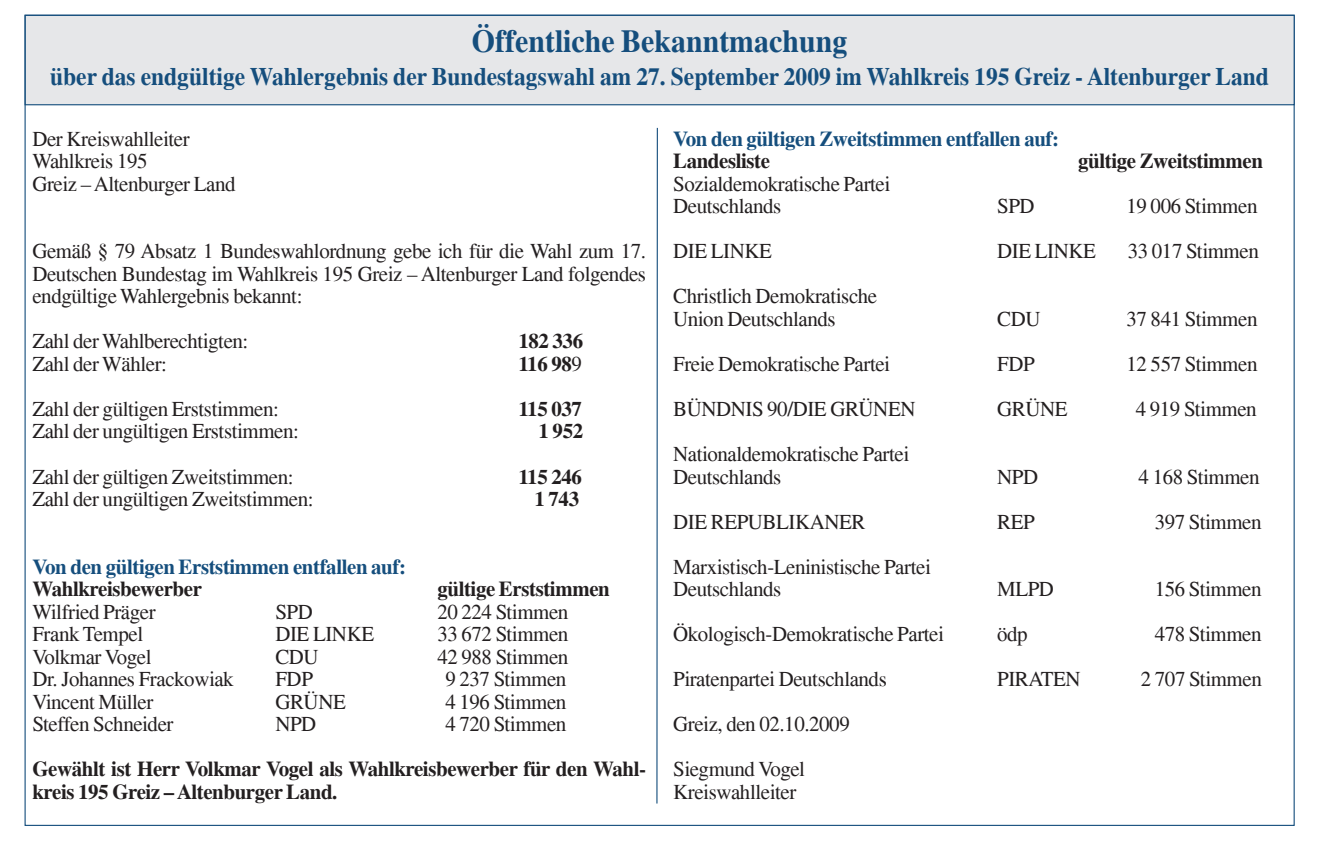
<style>
.page{position:relative;width:1333px;height:849px;background:#fff}
.page>*{position:absolute;margin:0;border:0;box-sizing:border-box;transform-origin:0 0}
.t1{font:700 31.5px "Times";color:#154e7d;scale:.95 1}
.t2{font:700 24.75px "Times";color:#154e7d;scale:.95 1}
.t3{font:20.93px/22.5px "Times";letter-spacing:-.02em;color:#231f20}
.t4{font:700 20.93px/22.5px "Times";letter-spacing:-.02em;color:#231f20}
.t5{font:700 20.93px "Times";letter-spacing:-.02em;color:#154e7d}
.s1{font-weight:400}
</style>
<div class="page">
<div style="left:26px;top:16px;width:1268px;height:88px;background:#e6e7e9"></div>
<div style="left:25px;top:15px;width:1270px;height:90px;border:1px solid #154e7d"></div>
<hr style="left:656px;top:128px;width:2px;height:675px;background:#154e7d">
<h1 class="t1" style="left:472px;top:22px;width:397px">÷ffentliche Bekanntmachung</h1>
<p class="t2" style="left:50px;top:61px;width:1284px">¸ber das endg¸ltige Wahlergebnis der Bundestagswahl am 27. September 2009 im Wahlkreis 195 Greiz - Altenburger Land</p>
<p class="t3" style="left:32px;top:127px;width:205px">Der Kreiswahlleiter<br>Wahlkreis 195<br>Greiz ñ Altenburger Land</p>
<p class="t3" style="left:32px;top:240px;width:615px;text-align:justify">Gem‰fl ß 79 Absatz 1 Bundeswahlordnung gebe ich f¸r die Wahl zum 17.<br>Deutschen Bundestag im Wahlkreis 195 Greiz ñ Altenburger Land folgendes endg¸ltige Wahlergebnis bekannt:</p>
<p class="t3" style="left:32px;top:330px;width:218px">Zahl der Wahlberechtigten:</p>
<p class="t4" style="left:518px;top:330px;width:66px">182 336</p>
<p class="t3" style="left:32px;top:352px;width:136px">Zahl der W‰hler:</p>
<p class="t4" style="left:518px;top:352px;width:65px">116 98<span class="s1">9</span></p>
<p class="t3" style="left:32px;top:397px;width:248px">Zahl der g¸ltigen Erststimmen:</p>
<p class="t4" style="left:518px;top:397px;width:65px">115 037</p>
<p class="t3" style="left:32px;top:420px;width:268px">Zahl der ung¸ltigen Erststimmen:</p>
<p class="t4" style="left:539px;top:420px;width:46px">1 952</p>
<p class="t3" style="left:32px;top:465px;width:263px">Zahl der g¸ltigen Zweitstimmen:</p>
<p class="t4" style="left:518px;top:465px;width:65px">115 246</p>
<p class="t3" style="left:32px;top:487px;width:283px">Zahl der ung¸ltigen Zweitstimmen:</p>
<p class="t4" style="left:535px;top:487px;width:46px">1 743</p>
<p class="t5" style="left:32px;top:553px;width:375px">Von den g¸ltigen Erststimmen entfallen auf:</p>
<p class="t4" style="left:32px;top:577px;width:171px">Wahlkreisbewerber</p>
<p class="t4" style="left:437px;top:577px;width:174px">g¸ltige Erststimmen</p>
<p class="t3" style="left:32px;top:600px;width:125px">Wilfried Pr‰ger</p>
<p class="t3" style="left:275px;top:600px;width:39px">SPD</p>
<p class="t3" style="left:437px;top:600px;width:133px">20 224 Stimmen</p>
<p class="t3" style="left:32px;top:622px;width:112px">Frank Tempel</p>
<p class="t3" style="left:275px;top:622px;width:100px">DIE LINKE</p>
<p class="t3" style="left:437px;top:622px;width:132px">33 672 Stimmen</p>
<p class="t3" style="left:32px;top:645px;width:121px">Volkmar Vogel</p>
<p class="t3" style="left:275px;top:645px;width:45px">CDU</p>
<p class="t3" style="left:437px;top:645px;width:132px">42 988 Stimmen</p>
<p class="t3" style="left:32px;top:667px;width:203px">Dr. Johannes Frackowiak</p>
<p class="t3" style="left:275px;top:667px;width:39px">FDP</p>
<p class="t3" style="left:445px;top:667px;width:122px">9 237 Stimmen</p>
<p class="t3" style="left:32px;top:690px;width:122px">Vincent M¸ller</p>
<p class="t3" style="left:275px;top:690px;width:72px">GR‹NE</p>
<p class="t3" style="left:445px;top:690px;width:122px">4 196 Stimmen</p>
<p class="t3" style="left:32px;top:712px;width:143px">Steffen Schneider</p>
<p class="t3" style="left:275px;top:712px;width:43px">NPD</p>
<p class="t3" style="left:445px;top:712px;width:122px">4 720 Stimmen</p>
<p class="t4" style="left:32px;top:757px;width:615px">Gew‰hlt ist Herr Volkmar Vogel als Wahlkreisbewerber f¸r den Wahl&shy;kreis 195 Greiz ñ Altenburger Land.</p>
<p class="t5" style="left:673px;top:126px;width:388px">Von den g¸ltigen Zweitstimmen entfallen auf:</p>
<p class="t4" style="left:673px;top:150px;width:98px">Landesliste</p>
<p class="t4" style="left:1078px;top:150px;width:186px">g¸ltige Zweitstimmen</p>
<p class="t3" style="left:673px;top:172px;width:219px">Sozialdemokratische Partei<br>Deutschlands</p>
<p class="t3" style="left:997px;top:195px;width:39px">SPD</p>
<p class="t3" style="left:1127px;top:195px;width:132px">19 006 Stimmen</p>
<p class="t3" style="left:673px;top:240px;width:100px">DIE LINKE</p>
<p class="t3" style="left:997px;top:240px;width:100px">DIE LINKE</p>
<p class="t3" style="left:1128px;top:240px;width:133px">33 017 Stimmen</p>
<p class="t3" style="left:673px;top:285px;width:206px">Christlich Demokratische<br>Union Deutschlands</p>
<p class="t3" style="left:997px;top:307px;width:45px">CDU</p>
<p class="t3" style="left:1127px;top:307px;width:133px">37 841 Stimmen</p>
<p class="t3" style="left:673px;top:352px;width:218px">Freie Demokratische Partei</p>
<p class="t3" style="left:997px;top:352px;width:39px">FDP</p>
<p class="t3" style="left:1127px;top:352px;width:132px">12 557 Stimmen</p>
<p class="t3" style="left:673px;top:397px;width:244px">B‹NDNIS 90/DIE GR‹NEN</p>
<p class="t3" style="left:997px;top:397px;width:72px">GR‹NE</p>
<p class="t3" style="left:1136px;top:397px;width:122px">4 919 Stimmen</p>
<p class="t3" style="left:673px;top:442px;width:238px">Nationaldemokratische Partei<br>Deutschlands</p>
<p class="t3" style="left:997px;top:465px;width:43px">NPD</p>
<p class="t3" style="left:1139px;top:465px;width:122px">4 168 Stimmen</p>
<p class="t3" style="left:673px;top:510px;width:194px">DIE REPUBLIKANER</p>
<p class="t3" style="left:997px;top:510px;width:39px">REP</p>
<p class="t3" style="left:1155px;top:510px;width:108px">397 Stimmen</p>
<p class="t3" style="left:673px;top:555px;width:259px">Marxistisch-Leninistische Partei<br>Deutschlands</p>
<p class="t3" style="left:997px;top:577px;width:58px">MLPD</p>
<p class="t3" style="left:1155px;top:577px;width:108px">156 Stimmen</p>
<p class="t3" style="left:673px;top:622px;width:272px">÷kologisch-Demokratische Partei</p>
<p class="t3" style="left:997px;top:622px;width:32px">ˆdp</p>
<p class="t3" style="left:1155px;top:622px;width:108px">478 Stimmen</p>
<p class="t3" style="left:673px;top:667px;width:215px">Piratenpartei Deutschlands</p>
<p class="t3" style="left:997px;top:667px;width:85px">PIRATEN</p>
<p class="t3" style="left:1141px;top:667px;width:122px">2 707 Stimmen</p>
<p class="t3" style="left:673px;top:701px;width:178px;line-height:45px">Greiz, den 02.10.2009<br>Siegmund Vogel</p>
<p class="t3" style="left:673px;top:780px;width:125px">Kreiswahlleiter</p>
</div>
